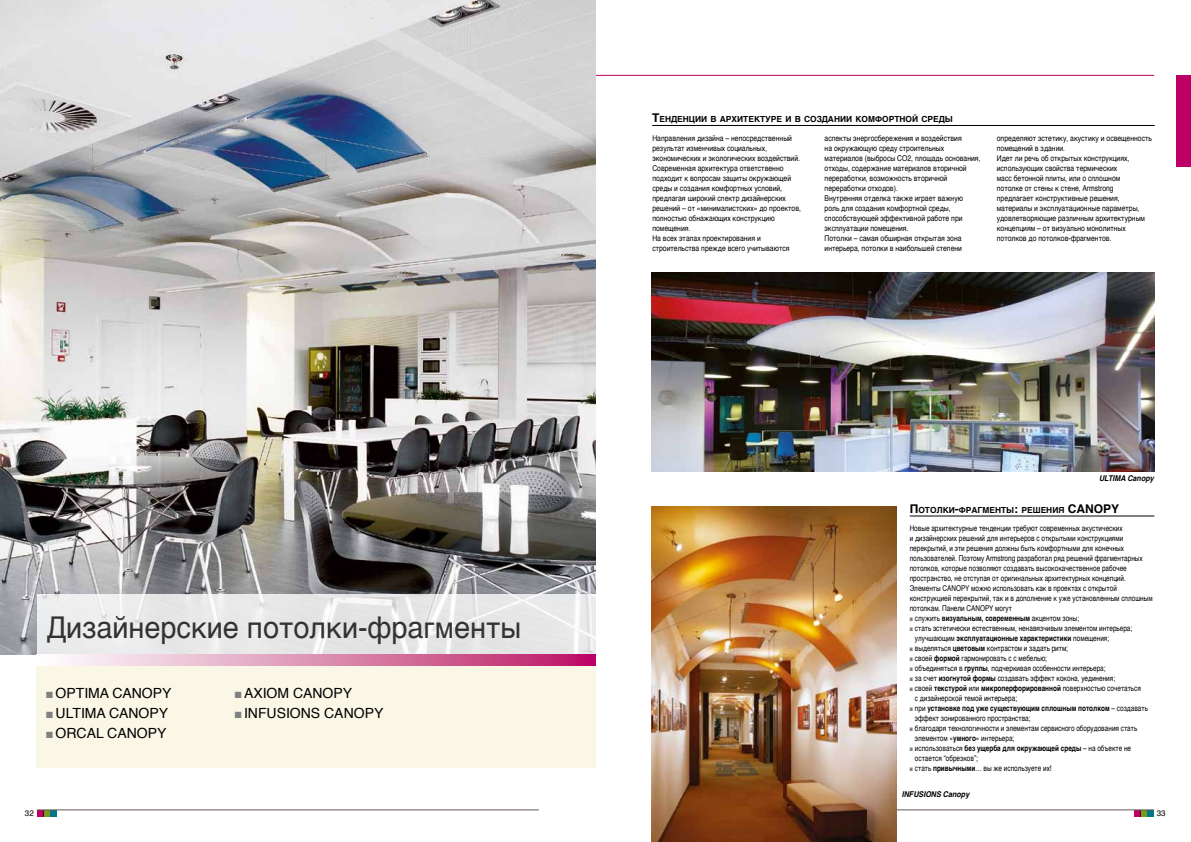
<style>
.page{position:relative;width:1191px;height:842px;background:#fff}
.page>*{position:absolute;margin:0;border:0;box-sizing:border-box;transform-origin:0 0}
.t1{font:30px "Helvetica";color:#333;scale:.96 1}
.t2{font:14px "Helvetica";color:#000}
.t3{font:700 8.4px "Helvetica";color:#000}
.t4{font:8px/10px "Helvetica";color:#000;scale:.8 1}
.t5{font:8px/10px "Helvetica";color:#000;scale:.85 1}
.t6{font:700 8px "Helvetica";color:#000;scale:.8 1}
.t7{font:italic 700 8px "Helvetica";color:#000;scale:.9 1}
.t8{font:8px "Helvetica";color:#000}
.s1{font-size:12px}
.s2{color:#808080}
.s3{font-weight:400}
.s4{font-weight:700}
</style>
<div class="page">
<div style="left:37px;top:810px;width:6px;height:7px;background:#bc0066"></div>
<div style="left:43px;top:810px;width:7px;height:7px;background:#779b1e"></div>
<div style="left:50px;top:810px;width:7px;height:7px;background:#007689"></div>
<div style="left:1134px;top:810px;width:6px;height:7px;background:#bc0066"></div>
<div style="left:1140px;top:810px;width:7px;height:7px;background:#779b1e"></div>
<div style="left:1147px;top:810px;width:6px;height:7px;background:#007689"></div>
<hr style="left:37px;top:810px;width:502px;height:1px;background:#655954">
<div style="left:1176px;top:75px;width:15px;height:91px;background:#bc0066"></div>
<hr style="left:652px;top:810px;width:501px;height:1px;background:#655954">
<hr style="left:595px;top:75px;width:559px;height:1px;background:#bc0066">
<hr style="left:37px;top:665px;width:558px;height:1px;background:#bc0066">
<div style="left:36px;top:666px;width:559px;height:101px;background:#f9f5e0"></div>
<img style="left:0;top:0;width:595px;height:654px">
<svg style="left:37px;top:594px;width:558px;height:60px;background:#e8e9ea"></svg>
<svg style="left:66px;top:654px;width:529px;height:11px;background:#da88ae"></svg>
<img style="left:651px;top:506px;width:245px;height:336px">
<img style="left:652px;top:273px;width:502px;height:198px">
<hr style="left:652px;top:125px;width:502px;height:1px;background:#000">
<hr style="left:909px;top:516px;width:245px;height:1px;background:#000">
<p class="t3" style="left:652px;top:113px;width:302px"><span class="s1">Т</span>енденции в архитектуре и в создании комфортной среды</p>
<p class="t5" style="left:652px;top:133px;width:176px">Направления дизайна – непосредственный результат изменчивых социальных, экономических и экологических воздействий.<br>Современная архитектура ответственно подходит к вопросам защиты окружающей среды и создания комфортных условий, предлагая широкий спектр дизайнерских решений – от «минималистских» до проектов, полностью обнажающих конструкцию помещения.<br>На всех этапах проектирования и строительства прежде всего учитываются</p>
<p class="t5" style="left:824px;top:133px;width:185px">аспекты энергосбережения и воздействия<br>на окружающую среду строительных материалов (выбросы CO2, площадь основания, отходы, содержание материалов вторичной переработки, возможность вторичной переработки отходов).<br>Внутренняя отделка также играет важную<br>роль для создания комфортной среды, способствующей эффективной работе при эксплуатации помещения.<br>Потолки – самая обширная открытая зона интерьера, потолки в наибольшей степени</p>
<p class="t5" style="left:996px;top:133px;width:184px">определяют эстетику, акустику и освещенность помещений в здании.<br>Идет ли речь об открытых конструкциях, использующих свойства термических<br>масс бетонной плиты, или о сплошном<br>потолке от стены к стене, Armstrong предлагает конструктивные решения, материалы и эксплуатационные параметры, удовлетворяющие различным архитектурным концепциям – от визуально монолитных потолков до потолков-фрагментов.</p>
<h1 class="t1" style="left:47px;top:604px;width:496px">Дизайнерские потолки-фрагменты</h1>
<h2 class="t2" style="left:46px;top:682px;width:127px"><span class="s2">■</span> OPTIMA CANOPY</h2>
<h2 class="t2" style="left:46px;top:702px;width:123px"><span class="s2">■</span> ULTIMA CANOPY</h2>
<h2 class="t2" style="left:46px;top:722px;width:122px"><span class="s2">■</span> ORCAL CANOPY</h2>
<h2 class="t2" style="left:235px;top:682px;width:119px"><span class="s2">■</span> AXIOM CANOPY</h2>
<h2 class="t2" style="left:235px;top:702px;width:150px"><span class="s2">■</span> INFUSIONS CANOPY</h2>
<p class="t7" style="left:1099px;top:472px;width:62px">ULTIMA Canopy</p>
<p class="t3" style="left:909px;top:503px;width:211px"><span class="s1">П</span>отолки<span class="s1">-</span>фрагменты<span class="s1">:</span> решения <span class="s1">CANOPY</span></p>
<p class="t4" style="left:909px;top:524px;width:305px">Новые архитектурные тенденции требуют современных акустических<br>и дизайнерских решений для интерьеров с открытыми конструкциями перекрытий, и эти решения должны быть комфортными для конечных пользователей. Поэтому Armstrong разработал ряд решений фрагментарных потолков, которые позволяют создавать высококачественное рабочее пространство, не отступая от оригинальных архитектурных концепций.<br>Элементы CANOPY можно использовать как в проектах с открытой конструкцией перекрытий, так и в дополнение к уже установленным сплошным потолкам. Панели CANOPY могут</p>
<p class="t6" style="left:909px;top:612px;width:213px"><span class="s2">■</span> <span class="s3">служить</span> визуальным, современным <span class="s3">акцентом зоны;</span></p>
<p class="t4" style="left:915px;top:624px;width:273px;text-indent:-5px"><span class="s2">■</span> стать эстетически естественным, ненавязчивым элементом интерьера; улучшающим <span class="s4">эксплуатационные характеристики</span> помещения;</p>
<p class="t4" style="left:909px;top:644px;width:199px"><span class="s2">■</span> выделяться <span class="s4">цветовым</span> контрастом и задать ритм;</p>
<p class="t4" style="left:909px;top:654px;width:173px"><span class="s2">■</span> своей <span class="s4">формой</span> гармонировать с с мебелью;</p>
<p class="t4" style="left:909px;top:664px;width:246px"><span class="s2">■</span> объединяться в <span class="s4">группы</span>, подчеркивая особенности интерьера;</p>
<p class="t4" style="left:909px;top:674px;width:258px"><span class="s2">■</span> за счет <span class="s4">изогнутой формы</span> создавать эффект кокона, уединения;</p>
<p class="t4" style="left:915px;top:684px;width:284px;text-indent:-5px"><span class="s2">■</span> своей <span class="s4">текстурой</span> или <span class="s4">микроперфорированной</span> поверхностью сочетаться с дизайнерской темой интерьера;</p>
<p class="t4" style="left:915px;top:704px;width:293px;text-indent:-5px"><span class="s2">■</span> при <span class="s4">установке под уже существующим сплошным потолком</span> – создавать эффект зонированного пространства;</p>
<p class="t4" style="left:915px;top:724px;width:279px;text-indent:-5px"><span class="s2">■</span> благодаря технологичности и элементам сервисного оборудования стать элементом «<span class="s4">умного</span>» интерьера;</p>
<p class="t4" style="left:915px;top:744px;width:272px;text-indent:-5px"><span class="s2">■</span> использоваться <span class="s4">без ущерба для окружающей среды</span> – на объекте не остается “обрезков”;</p>
<p class="t4" style="left:909px;top:764px;width:179px"><span class="s2">■</span> стать <span class="s4">привычными</span>… вы же используете их!</p>
<p class="t7" style="left:901px;top:787px;width:77px">Infusions Canopy</p>
<p class="t8" style="left:25px;top:807px;width:10px">32</p>
<p class="t8" style="left:1156px;top:807px;width:10px">33</p>
</div>
